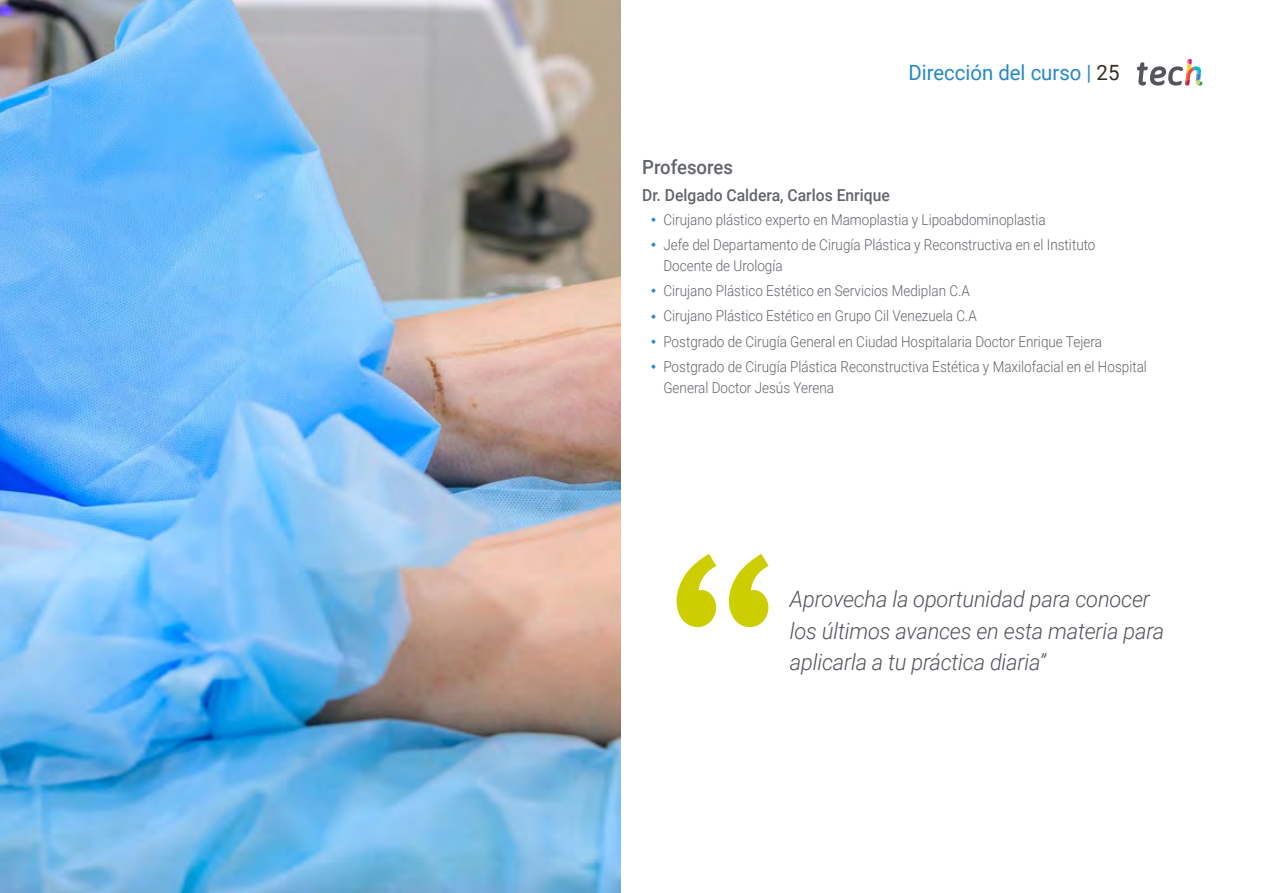
<style>
.page{position:relative;width:1263px;height:893px;background:#fff}
.page>*{position:absolute;margin:0;border:0;box-sizing:border-box;transform-origin:0 0}
.t1{font:italic 300 22.5px/31.5px "Roboto";letter-spacing:-.01em;color:#52555b}
.t2{font:21px "Roboto";color:#2488c9}
.t3{font:500 19.5px "Roboto";color:#61646a;scale:.95 1}
.t4{font:500 16.5px "Roboto";color:#61646a;scale:.95 1}
.t5{font:300 15px/25.2px "Roboto";color:#61646a;scale:.9 1}
.s1{color:#312e20}
</style>
<div class="page">
<svg style="left:1137px;top:59px;width:65px;height:27px"></svg>
<img style="left:0;top:0;width:621px;height:893px">
<svg style="left:676px;top:554px;width:93px;height:73px"></svg>
<h2 class="t2" style="left:908px;top:57px;width:213px">Dirección del curso | <span class="s1">25</span></h2>
<h3 class="t3" style="left:642px;top:154px;width:97px">Profesores</h3>
<p class="t4" style="left:642px;top:184px;width:262px">Dr. Delgado Caldera, Carlos Enrique</p>
<p class="t5" style="left:663px;top:206px;width:482px">Cirujano plástico experto en Mamoplastia y Lipoabdominoplastia<br>Jefe del Departamento de Cirugía Plástica y Reconstructiva en el Instituto</p>
<p class="t5" style="left:663px;top:252px;width:539px">Docente de Urología<br>Cirujano Plástico Estético en Servicios Mediplan C.A<br>Cirujano Plástico Estético en Grupo Cil Venezuela C.A<br>Postgrado de Cirugía General en Ciudad Hospitalaria Doctor Enrique Tejera Postgrado de Cirugía Plástica Reconstructiva Estética y Maxilofacial en el Hospital</p>
<p class="t5" style="left:663px;top:374px;width:191px">General Doctor Jesús Yerena</p>
<h1 class="t1" style="left:790px;top:583px;width:376px">Aprovecha la oportunidad para conocer los últimos avances en esta materia para aplicarla a tu práctica diaria”</h1>
</div>
